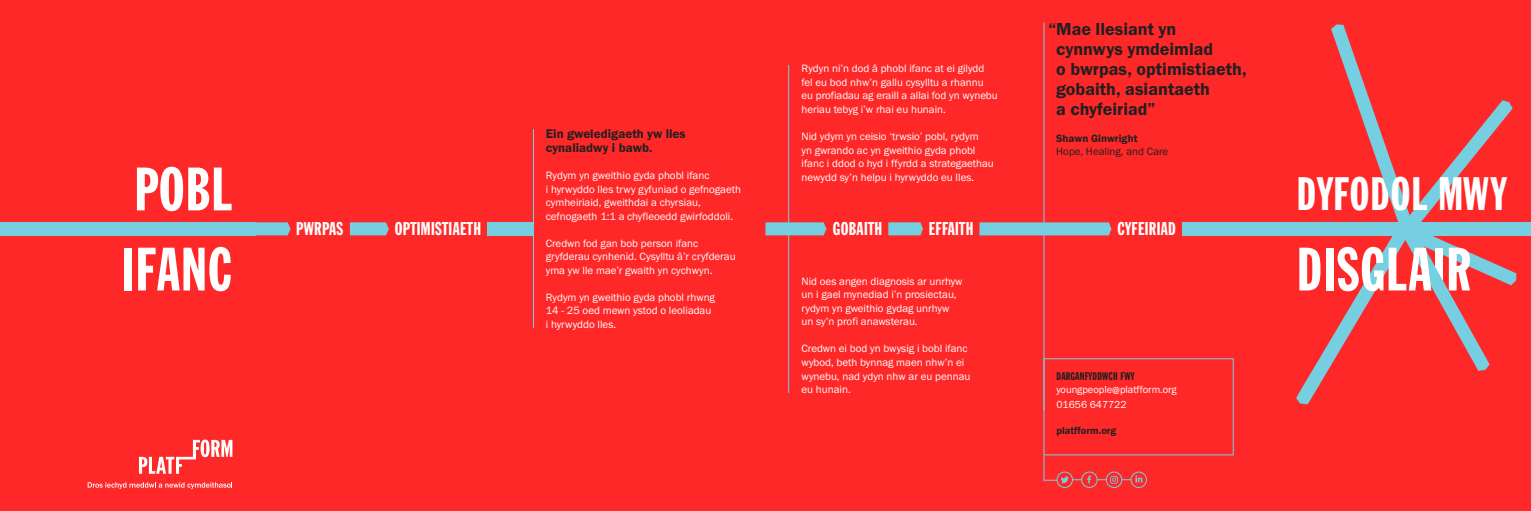
<style>
.page{position:relative;width:1531px;height:511px;background:#fff}
.page>*{position:absolute;margin:0;border:0;box-sizing:border-box;transform-origin:0 0}
.t1{font:60px "Franklin Gothic Std Extra Cond";letter-spacing:.02em;color:#fff}
.t2{font:46px "Franklin Gothic Std Extra Cond";letter-spacing:.02em;color:#fff}
.t3{font:18.2px "Franklin Gothic Std Extra Cond";letter-spacing:.02em;color:#fff}
.t4{font:18px/20px "Franklin Gothic URW Dem";color:#231f20}
.t5{font:13px "Franklin Gothic URW Dem";color:#231f20}
.t6{font:11px/13.5px "Franklin Gothic URW Boo";color:#fff}
.t7{font:11px/13.5px "Franklin Gothic URW Boo";color:#231f20}
.t8{font:11px "Franklin Gothic Std Extra Cond";letter-spacing:.02em;color:#231f20}
.t9{font:10.5px "Franklin Gothic URW Boo";letter-spacing:-.005em;color:#fff}
.t10{font:10.5px "Franklin Gothic URW Dem";letter-spacing:-.005em;color:#231f20}
.s1{font-family:"Franklin Gothic URW Dem"}
</style>
<div class="page">
<div style="left:0;top:0;width:1531px;height:510px;background:#ff2828"></div>
<svg style="left:88px;top:482px;width:144px;height:6px"></svg>
<svg style="left:139px;top:439px;width:93px;height:34px"></svg>
<hr style="left:533px;top:129px;width:1px;height:198px;background:#75cfe1">
<hr style="left:1043px;top:23px;width:1px;height:387px;background:#75cfe1">
<hr style="left:788px;top:65px;width:1px;height:327px;background:#75cfe1">
<div style="left:0;top:222px;width:290px;height:13px;background:#75cfe1"></div>
<div style="left:487px;top:222px;width:46px;height:13px;background:#75cfe1"></div>
<svg style="left:350px;top:222px;width:39px;height:13px"></svg>
<svg style="left:765px;top:222px;width:61px;height:13px"></svg>
<svg style="left:888px;top:222px;width:35px;height:13px"></svg>
<svg style="left:979px;top:222px;width:132px;height:13px;background:#7ac8d9"></svg>
<div style="left:1182px;top:222px;width:349px;height:13px;background:#75cfe1"></div>
<div style="left:1043px;top:358px;width:191px;height:97px;border:1px solid #75cfe1"></div>
<div style="left:1056px;top:471px;width:17px;height:16px;border:1px solid #75cfe1;border-radius:50%"></div>
<div style="left:1081px;top:471px;width:16px;height:16px;border:1px solid #75cfe1;border-radius:50%"></div>
<svg style="left:1087px;top:475px;width:4px;height:8px"></svg>
<div style="left:1106px;top:471px;width:16px;height:16px;border:1px solid #75cfe1;border-radius:50%"></div>
<svg style="left:1043px;top:454px;width:38px;height:28px"></svg>
<div style="left:1130px;top:471px;width:17px;height:16px;border:1px solid #75cfe1;border-radius:50%"></div>
<svg style="left:1097px;top:475px;width:45px;height:8px"></svg>
<svg style="left:1296px;top:24px;width:220px;height:380px"></svg>
<p class="t1" style="left:134px;top:157px;width:100px">POBL</p>
<p class="t1" style="left:122px;top:237px;width:112px">IFANC</p>
<p class="t4" style="left:1056px;top:18px;width:192px;text-indent:-8px">“Mae llesiant yn cynnwys ymdeimlad<br>o bwrpas, optimistiaeth, gobaith, asiantaeth<br>a chyfeiriad”</p>
<p class="t7" style="left:1056px;top:131px;width:114px"><span class="s1">Shawn Ginwright<br></span>Hope, Healing, and Care</p>
<p class="t6" style="left:801px;top:62px;width:198px">Rydyn ni’n dod â phobl ifanc at ei gilydd fel eu bod nhw’n gallu cysylltu a rhannu eu profiadau ag eraill a allai fod yn wynebu heriau tebyg i’w rhai eu hunain.</p>
<p class="t6" style="left:801px;top:129px;width:194px">Nid ydym yn ceisio ‘trwsio’ pobl, rydym<br>yn gwrando ac yn gweithio gyda phobl ifanc i ddod o hyd i ffyrdd a strategaethau newydd sy’n helpu i hyrwyddo eu lles.</p>
<p class="t5" style="left:546px;top:125px;width:141px">Ein gweledigaeth yw lles</p>
<p class="t5" style="left:546px;top:140px;width:108px">cynaliadwy i bawb.</p>
<p class="t6" style="left:546px;top:168px;width:165px">Rydym yn gweithio gyda phobl ifanc</p>
<p class="t6" style="left:546px;top:182px;width:197px">i hyrwyddo lles trwy gyfuniad o gefnogaeth cymheiriaid, gweithdai a chyrsiau, cefnogaeth 1:1 a chyfleoedd gwirfoddoli.</p>
<p class="t6" style="left:546px;top:236px;width:191px">Credwn fod gan bob person ifanc gryfderau cynhenid. Cysylltu â’r cryfderau yma yw lle mae’r gwaith yn cychwyn.</p>
<p class="t6" style="left:546px;top:290px;width:171px">Rydym yn gweithio gyda phobl rhwng</p>
<p class="t6" style="left:546px;top:303px;width:167px">14 - 25 oed mewn ystod o leoliadau i hyrwyddo lles.</p>
<p class="t3" style="left:296px;top:219px;width:48px">PWRPAS</p>
<p class="t3" style="left:395px;top:219px;width:88px">OPTIMISTIAETH</p>
<p class="t3" style="left:833px;top:219px;width:51px">GOBAITH</p>
<p class="t3" style="left:929px;top:219px;width:46px">EFFAITH</p>
<p class="t3" style="left:1117px;top:219px;width:60px">CYFEIRIAD</p>
<p class="t6" style="left:801px;top:274px;width:163px">Nid oes angen diagnosis ar unrhyw un i gael mynediad i’n prosiectau, rydym yn gweithio gydag unrhyw un sy’n profi anawsterau.</p>
<p class="t6" style="left:801px;top:341px;width:170px">Credwn ei bod yn bwysig i bobl ifanc wybod, beth bynnag maen nhw’n ei wynebu, nad ydyn nhw ar eu pennau eu hunain.</p>
<p class="t8" style="left:1056px;top:370px;width:79px">DARGANFYDDWCH FWY</p>
<p class="t9" style="left:1056px;top:382px;width:122px">youngpeople@platfform.org</p>
<p class="t9" style="left:1056px;top:397px;width:72px">01656 647722</p>
<p class="t10" style="left:1056px;top:423px;width:61px">platfform.org</p>
<p class="t2" style="left:1297px;top:169px;width:211px">DYFODOL MWY</p>
<p class="t1" style="left:1297px;top:237px;width:175px">DISGLAIR</p>
</div>
